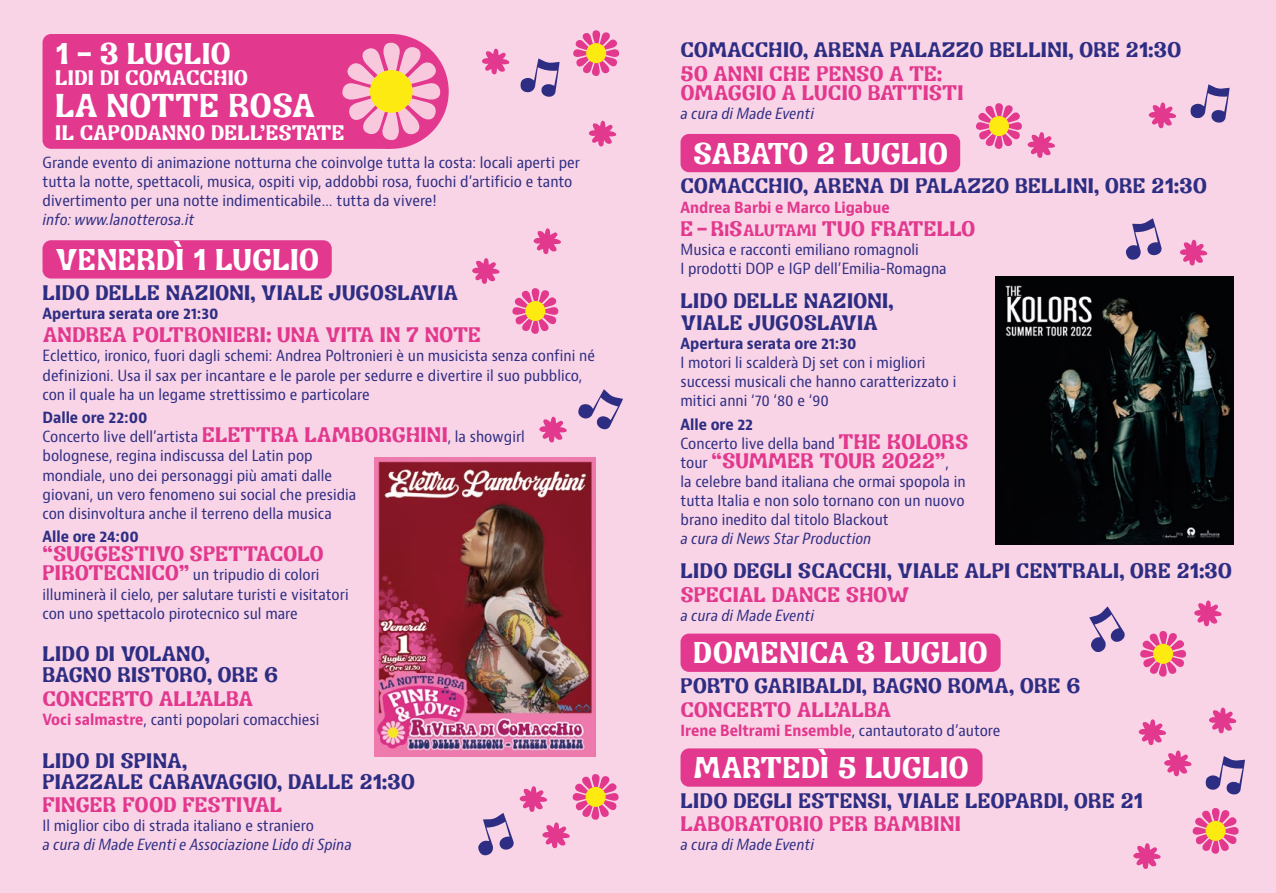
<style>
.page{position:relative;width:1276px;height:893px;background:#f9d3e6}
.page>*{position:absolute;margin:0;border:0;box-sizing:border-box;transform-origin:0 0}
.t1{font:33px "Sunfleur Display";letter-spacing:-.005em;color:#fff}
.t2{font:30px "Sunfleur Display";color:#fff}
.t3{font:30px "Sunfleur Display";letter-spacing:-.02em;color:#fff}
.t4{font:21px/21.3px "Sunfleur Display";color:#2d2e83}
.t5{font:21px/19.2px "Sunfleur Display";color:#e2388d}
.t6{font:21px "Sunfleur Display";color:#fff}
.t7{font:condensed 15px/19.2px "Bernino Sans";color:#2d2e83}
.t8{font:italic condensed 15px "Bernino Sans";color:#2d2e83}
.t9{font:700 condensed 15px "Bernino Sans";color:#e2388d}
.t10{font:700 condensed 15px "Bernino Sans";color:#2d2e83}
.s1{font-weight:700}
.s2{font-family:"Sunfleur Display";font-stretch:normal;font-size:21px;color:#e2388d}
.s3{font-weight:700;color:#e2388d}
.s4{font-size:16.5px}
.s5{font-family:"Bernino Sans";font-stretch:condensed;font-size:15px;color:#2d2e83}
.s6{font-weight:400;color:#2d2e83}
</style>
<div class="page">
<div style="left:334px;top:34px;width:115px;height:115px;background:#e2388d;border-radius:50%"></div>
<svg style="left:533px;top:228px;width:28px;height:26px"></svg>
<svg style="left:588px;top:121px;width:28px;height:25px"></svg>
<svg style="left:1194px;top:600px;width:28px;height:26px"></svg>
<svg style="left:1180px;top:240px;width:27px;height:26px"></svg>
<svg style="left:1148px;top:102px;width:28px;height:26px"></svg>
<svg style="left:539px;top:416px;width:28px;height:26px"></svg>
<svg style="left:482px;top:48px;width:28px;height:26px"></svg>
<svg style="left:1138px;top:719px;width:54px;height:57px"></svg>
<svg style="left:472px;top:258px;width:28px;height:26px"></svg>
<svg style="left:1209px;top:707px;width:27px;height:26px"></svg>
<svg style="left:1133px;top:843px;width:28px;height:26px"></svg>
<svg style="left:512px;top:288px;width:46px;height:46px"></svg>
<div style="left:525px;top:301px;width:20px;height:20px;background:#fcea10;border-radius:50%"></div>
<svg style="left:573px;top:30px;width:46px;height:46px"></svg>
<div style="left:586px;top:43px;width:20px;height:20px;background:#fcea10;border-radius:50%"></div>
<svg style="left:1140px;top:631px;width:46px;height:46px"></svg>
<div style="left:1153px;top:644px;width:20px;height:20px;background:#fcea10;border-radius:50%"></div>
<svg style="left:1192px;top:808px;width:46px;height:46px"></svg>
<div style="left:1205px;top:821px;width:20px;height:20px;background:#fcea10;border-radius:50%"></div>
<svg style="left:976px;top:103px;width:79px;height:55px"></svg>
<div style="left:989px;top:116px;width:20px;height:20px;background:#fcea10;border-radius:50%"></div>
<div style="left:43px;top:240px;width:289px;height:39px;background:#e2388d;border-radius:9px"></div>
<div style="left:680px;top:134px;width:280px;height:38px;background:#e2388d;border-radius:9px"></div>
<div style="left:680px;top:634px;width:320px;height:38px;background:#e2388d;border-radius:9px"></div>
<div style="left:680px;top:748px;width:302px;height:39px;background:#e2388d;border-radius:9px"></div>
<svg style="left:43px;top:34px;width:397px;height:115px;background:#e44996"></svg>
<div style="left:370px;top:70px;width:43px;height:43px;background:#fcea10;border-radius:50%"></div>
<svg style="left:578px;top:389px;width:45px;height:41px"></svg>
<svg style="left:520px;top:58px;width:39px;height:39px"></svg>
<svg style="left:1190px;top:84px;width:39px;height:39px"></svg>
<svg style="left:1089px;top:606px;width:36px;height:46px"></svg>
<svg style="left:1205px;top:756px;width:40px;height:39px"></svg>
<svg style="left:1126px;top:218px;width:36px;height:42px"></svg>
<svg style="left:478px;top:774px;width:140px;height:82px"></svg>
<img style="left:374px;top:457px;width:221px;height:300px">
<img style="left:995px;top:276px;width:238px;height:268px">
<h2 class="t2" style="left:55px;top:34px;width:177px">1 – 3 LUGLIO</h2>
<h3 class="t6" style="left:55px;top:64px;width:194px">LIDI DI COMACCHIO</h3>
<h1 class="t1" style="left:55px;top:84px;width:262px">LA NOTTE ROSA</h1>
<h3 class="t6" style="left:55px;top:119px;width:291px">IL CAPODANNO DELL’ESTATE</h3>
<p class="t7" style="left:43px;top:153px;width:539px">Grande evento di animazione notturna che coinvolge tutta la costa: locali aperti per tutta la notte, spettacoli, musica, ospiti vip, addobbi rosa, fuochi d’artificio e tanto divertimento per una notte indimenticabile… tutta da vivere!</p>
<p class="t8" style="left:43px;top:211px;width:153px">info: www.lanotterosa.it</p>
<h2 class="t2" style="left:55px;top:240px;width:266px">VENERDÌ 1 LUGLIO</h2>
<h3 class="t4" style="left:43px;top:282px;width:417px">LIDO DELLE NAZIONI, VIALE JUGOSLAVIA</h3>
<p class="t10" style="left:43px;top:304px;width:178px">Apertura serata ore 21:30</p>
<h3 class="t5" style="left:43px;top:326px;width:440px">ANDREA POLTRONIERI: UNA VITA IN 7 NOTE</h3>
<p class="t7" style="left:43px;top:347px;width:554px">Eclettico, ironico, fuori dagli schemi: Andrea Poltronieri è un musicista senza confini né definizioni. Usa il sax per incantare e le parole per sedurre e divertire il suo pubblico, con il quale ha un legame strettissimo e particolare</p>
<p class="t7" style="left:43px;top:408px;width:484px"><span class="s1">Dalle ore 22:00<br></span>Concerto live dell’artista <span class="s2">ELETTRA LAMBORGHINI</span>, la showgirl bolognese, regina indiscussa del Latin pop<br>mondiale, uno dei personaggi più amati dalle<br>giovani, un vero fenomeno sui social che presidia<br>con disinvoltura anche il terreno della musica</p>
<p class="t10" style="left:43px;top:527px;width:98px">Alle ore 24:00</p>
<h3 class="t5" style="left:43px;top:545px;width:283px">“SUGGESTIVO SPETTACOLO</h3>
<p class="t7" style="left:43px;top:566px;width:308px"><span class="s2">PIROTECNICO”</span> un tripudio di colori illuminerà il cielo, per salutare turisti e visitatori con uno spettacolo pirotecnico sul mare</p>
<h3 class="t4" style="left:43px;top:644px;width:237px">LIDO DI VOLANO,<br>BAGNO RISTORO, ORE 6</h3>
<h3 class="t5" style="left:43px;top:689px;width:212px">CONCERTO ALL’ALBA</h3>
<p class="t7" style="left:43px;top:710px;width:278px"><span class="s3">Voci salmastre</span>, canti popolari comacchiesi</p>
<h3 class="t4" style="left:43px;top:750px;width:374px">LIDO DI SPINA,<br>PIAZZALE CARAVAGGIO, DALLE 21:30</h3>
<h3 class="t5" style="left:43px;top:796px;width:241px">FINGER FOOD FESTIVAL</h3>
<p class="t7" style="left:43px;top:817px;width:273px">Il miglior cibo di strada italiano e straniero</p>
<p class="t8" style="left:43px;top:836px;width:311px">a cura di Made Eventi e Associazione Lido di Spina</p>
<h3 class="t4" style="left:680px;top:40px;width:502px">COMACCHIO, ARENA PALAZZO BELLINI, ORE 21:30</h3>
<h3 class="t5" style="left:680px;top:64px;width:284px">50 ANNI CHE PENSO A TE:<br>OMAGGIO A LUCIO BATTISTI</h3>
<p class="t8" style="left:680px;top:105px;width:135px">a cura di Made Eventi</p>
<h2 class="t3" style="left:693px;top:134px;width:256px">SABATO 2 LUGLIO</h2>
<h3 class="t4" style="left:680px;top:176px;width:528px">COMACCHIO, ARENA DI PALAZZO BELLINI, ORE 21:30</h3>
<p class="t9" style="left:680px;top:198px;width:211px">Andrea Barbi e Marco Ligabue</p>
<h3 class="t5" style="left:680px;top:220px;width:297px">E – R<span class="s4">I</span>S<span class="s4">ALUTAMI</span> TUO FRATELLO</h3>
<p class="t7" style="left:680px;top:240px;width:268px">Musica e racconti emiliano romagnoli<br>I prodotti DOP e IGP dell’Emilia-Romagna</p>
<h3 class="t4" style="left:680px;top:291px;width:215px">LIDO DELLE NAZIONI,<br>VIALE JUGOSLAVIA</h3>
<p class="t10" style="left:680px;top:334px;width:178px">Apertura serata ore 21:30</p>
<p class="t7" style="left:680px;top:353px;width:277px">I motori li scalderà Dj set con i migliori successi musicali che hanno caratterizzato i mitici anni ‘70 ‘80 e ‘90</p>
<p class="t7" style="left:680px;top:415px;width:289px"><span class="s1">Alle ore 22<br></span>Concerto live della band <span class="s2">THE KOLORS</span></p>
<h3 class="t5" style="left:680px;top:451px;width:270px"><span class="s5">tour</span> “SUMMER TOUR 2022”<span class="s5">,</span></h3>
<p class="t7" style="left:680px;top:472px;width:287px;text-align:justify">la celebre band italiana che ormai spopola in tutta Italia e non solo tornano con un nuovo brano inedito dal titolo Blackout</p>
<p class="t8" style="left:680px;top:530px;width:192px">a cura di News Star Production</p>
<h3 class="t4" style="left:680px;top:561px;width:553px">LIDO DEGLI SCACCHI, VIALE ALPI CENTRALI, ORE 21:30</h3>
<h3 class="t5" style="left:680px;top:585px;width:231px">SPECIAL DANCE SHOW</h3>
<p class="t8" style="left:680px;top:606px;width:135px">a cura di Made Eventi</p>
<h2 class="t2" style="left:693px;top:633px;width:296px">DOMENICA 3 LUGLIO</h2>
<h3 class="t4" style="left:680px;top:676px;width:401px">PORTO GARIBALDI, BAGNO ROMA, ORE 6</h3>
<h3 class="t5" style="left:680px;top:700px;width:212px">CONCERTO ALL’ALBA</h3>
<p class="t9" style="left:680px;top:721px;width:321px">Irene Beltrami Ensemble<span class="s6">, cantautorato d’autore</span></p>
<h2 class="t2" style="left:693px;top:748px;width:277px">MARTEDÌ 5 LUGLIO</h2>
<h3 class="t4" style="left:680px;top:790px;width:464px">LIDO DEGLI ESTENSI, VIALE LEOPARDI, ORE 21</h3>
<h3 class="t5" style="left:680px;top:815px;width:282px">LABORATORIO PER BAMBINI</h3>
<p class="t8" style="left:680px;top:836px;width:135px">a cura di Made Eventi</p>
</div>
